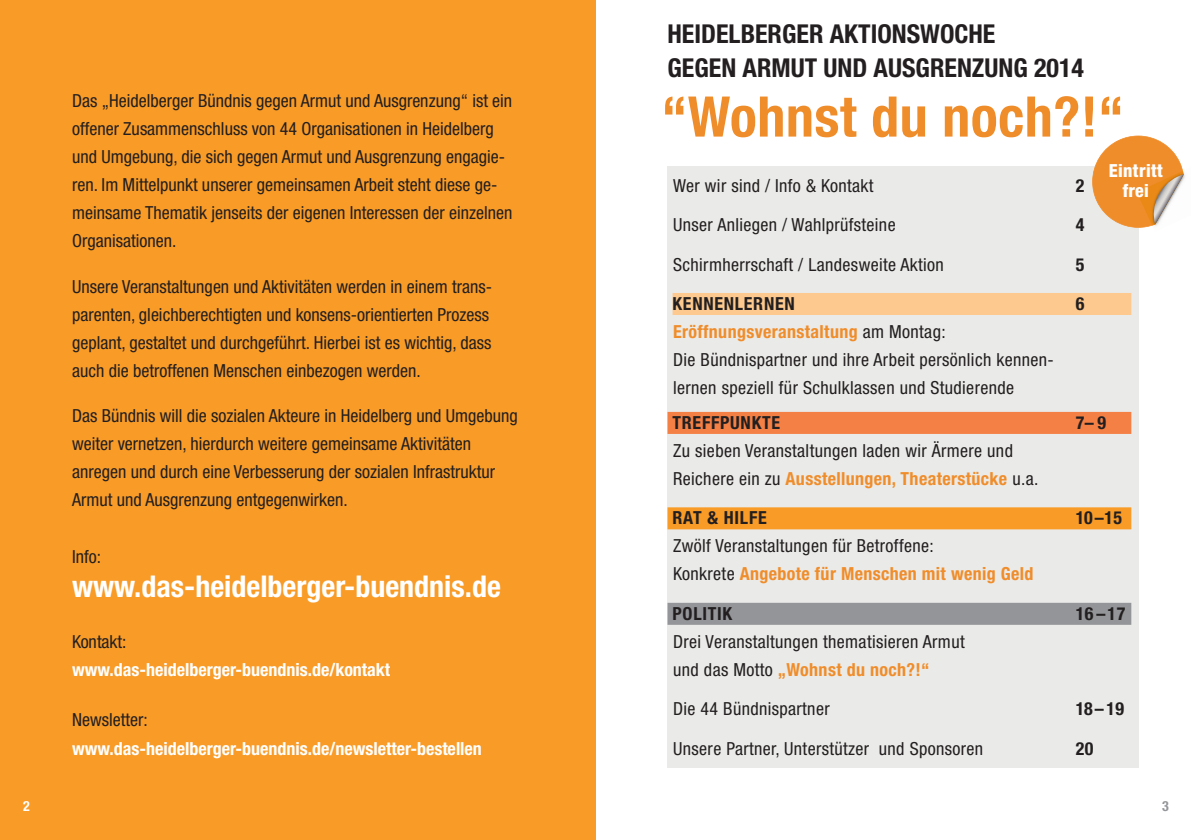
<style>
.page{position:relative;width:1191px;height:840px;background:#fff}
.page>*{position:absolute;margin:0;border:0;box-sizing:border-box;transform-origin:0 0}
.t1{font:700 condensed 56px "Helvetica Neue";letter-spacing:.01em;color:#f08d2b}
.t2{font:700 condensed 30px "Helvetica Neue";color:#fff}
.t3{font:700 condensed 26px/34px "Helvetica Neue";color:#231f20}
.t4{font:condensed 18px/28px "Helvetica Neue";color:#231f20}
.t5{font:condensed 18px/28px "Helvetica Neue";letter-spacing:.02em;color:#231f20}
.t6{font:700 condensed 18px "Helvetica Neue";color:#fff}
.t7{font:700 condensed 18px "Helvetica Neue";letter-spacing:.04em;color:#231f20}
.t8{font:800 condensed 18px/20px "Helvetica Neue";letter-spacing:.02em;color:#fff;text-align:center}
.t9{font:700 condensed 14px "Helvetica Neue";color:#fff}
.t10{font:700 condensed 14px "Helvetica Neue";color:#939598}
.s1{font-weight:700;color:#f08d2b}
</style>
<div class="page">
<div style="left:0;top:0;width:595px;height:839px;background:#f89b27"></div>
<div style="left:667px;top:166px;width:472px;height:601px;background:#eaeae8"></div>
<div style="left:672px;top:293px;width:459px;height:22px;background:#fdc98e"></div>
<div style="left:667px;top:411px;width:464px;height:22px;background:#f48045"></div>
<div style="left:667px;top:507px;width:464px;height:22px;background:#f89b27"></div>
<div style="left:667px;top:602px;width:464px;height:22px;background:#939598"></div>
<img style="left:1183px;top:171px;width:2px;height:10px">
<svg style="left:1092px;top:135px;width:91px;height:93px"></svg>
<p class="t4" style="left:72px;top:87px;width:442px">Das „Heidelberger Bündnis gegen Armut und Ausgrenzung“ ist ein offener Zusammenschluss von 44 Organisationen in Heidelberg und Umgebung, die sich gegen Armut und Ausgrenzung engagie&shy;ren. Im Mittelpunkt unserer gemeinsamen Arbeit steht diese ge&shy;meinsame Thematik jenseits der eigenen Interessen der einzelnen Organisationen.</p>
<p class="t4" style="left:72px;top:272px;width:422px">Unsere Veranstaltungen und Aktivitäten werden in einem trans&shy;parenten, gleichberechtigten und konsens-orientierten Prozess geplant, gestaltet und durchgeführt. Hierbei ist es wichtig, dass auch die betroffenen Menschen einbezogen werden.</p>
<p class="t4" style="left:72px;top:401px;width:447px">Das Bündnis will die sozialen Akteure in Heidelberg und Umgebung weiter vernetzen, hierdurch weitere gemeinsame Aktivitäten anregen und durch eine Verbesserung der sozialen Infrastruktur Armut und Ausgrenzung entgegenwirken.</p>
<p class="t4" style="left:72px;top:542px;width:30px">Info:</p>
<h2 class="t2" style="left:72px;top:567px;width:430px">www.das-heidelberger-buendnis.de</h2>
<p class="t4" style="left:72px;top:627px;width:56px">Kontakt:</p>
<p class="t6" style="left:72px;top:658px;width:320px">www.das-heidelberger-buendnis.de/kontakt</p>
<p class="t4" style="left:72px;top:705px;width:77px">Newsletter:</p>
<p class="t6" style="left:72px;top:736px;width:411px">www.das-heidelberger-buendnis.de/newsletter-bestellen</p>
<h3 class="t3" style="left:667px;top:16px;width:418px">HEIDELBERGER AKTIONSWOCHE<br>GEGEN ARMUT UND AUSGRENZUNG 2014</h3>
<h1 class="t1" style="left:661px;top:83px;width:464px">“Wohnst du noch?!“</h1>
<p class="t8" style="left:1108px;top:160px;width:55px">Eintritt frei</p>
<p class="t5" style="left:673px;top:171px;width:202px">Wer wir sind / Info &amp; Kontakt</p>
<p class="t7" style="left:1075px;top:174px;width:10px">2</p>
<p class="t5" style="left:673px;top:210px;width:224px">Unser Anliegen / Wahlprüfsteine</p>
<p class="t7" style="left:1075px;top:214px;width:10px">4</p>
<p class="t5" style="left:673px;top:250px;width:272px">Schirmherrschaft / Landesweite Aktion</p>
<p class="t7" style="left:1075px;top:253px;width:10px">5</p>
<p class="t7" style="left:672px;top:292px;width:124px">KENNENLERNEN</p>
<p class="t7" style="left:1075px;top:292px;width:10px">6</p>
<p class="t5" style="left:673px;top:317px;width:382px"><span class="s1">Eröffnungsveranstaltung</span> am Montag:<br>Die Bündnispartner und ihre Arbeit persönlich kennen&shy;lernen speziell für Schulklassen und Studierende</p>
<p class="t7" style="left:672px;top:411px;width:109px">TREFFPUNKTE</p>
<p class="t7" style="left:1075px;top:411px;width:32px">7–9</p>
<p class="t5" style="left:673px;top:436px;width:367px">Zu sieben Veranstaltungen laden wir Ärmere und<br>Reichere ein zu <span class="s1">Ausstellungen, Theaterstücke</span> u.a.</p>
<p class="t7" style="left:672px;top:507px;width:96px">RAT &amp; HILFE</p>
<p class="t7" style="left:1075px;top:507px;width:48px">10–15</p>
<p class="t5" style="left:673px;top:531px;width:362px">Zwölf Veranstaltungen für Betroffene:<br>Konkrete <span class="s1">Angebote für Menschen mit wenig Geld</span></p>
<p class="t7" style="left:672px;top:602px;width:61px">POLITIK</p>
<p class="t7" style="left:1075px;top:602px;width:51px">16–17</p>
<p class="t5" style="left:673px;top:627px;width:293px">Drei Veranstaltungen thematisieren Armut und das Motto <span class="s1">„Wohnst du noch?!“</span></p>
<p class="t5" style="left:673px;top:694px;width:158px">Die 44 Bündnispartner</p>
<p class="t7" style="left:1075px;top:697px;width:50px">18–19</p>
<p class="t5" style="left:673px;top:733px;width:311px">Unsere Partner, Unterstützer und Sponsoren</p>
<p class="t7" style="left:1075px;top:737px;width:19px">20</p>
<p class="t9" style="left:23px;top:797px;width:8px">2</p>
<p class="t10" style="left:1162px;top:797px;width:8px">3</p>
</div>
